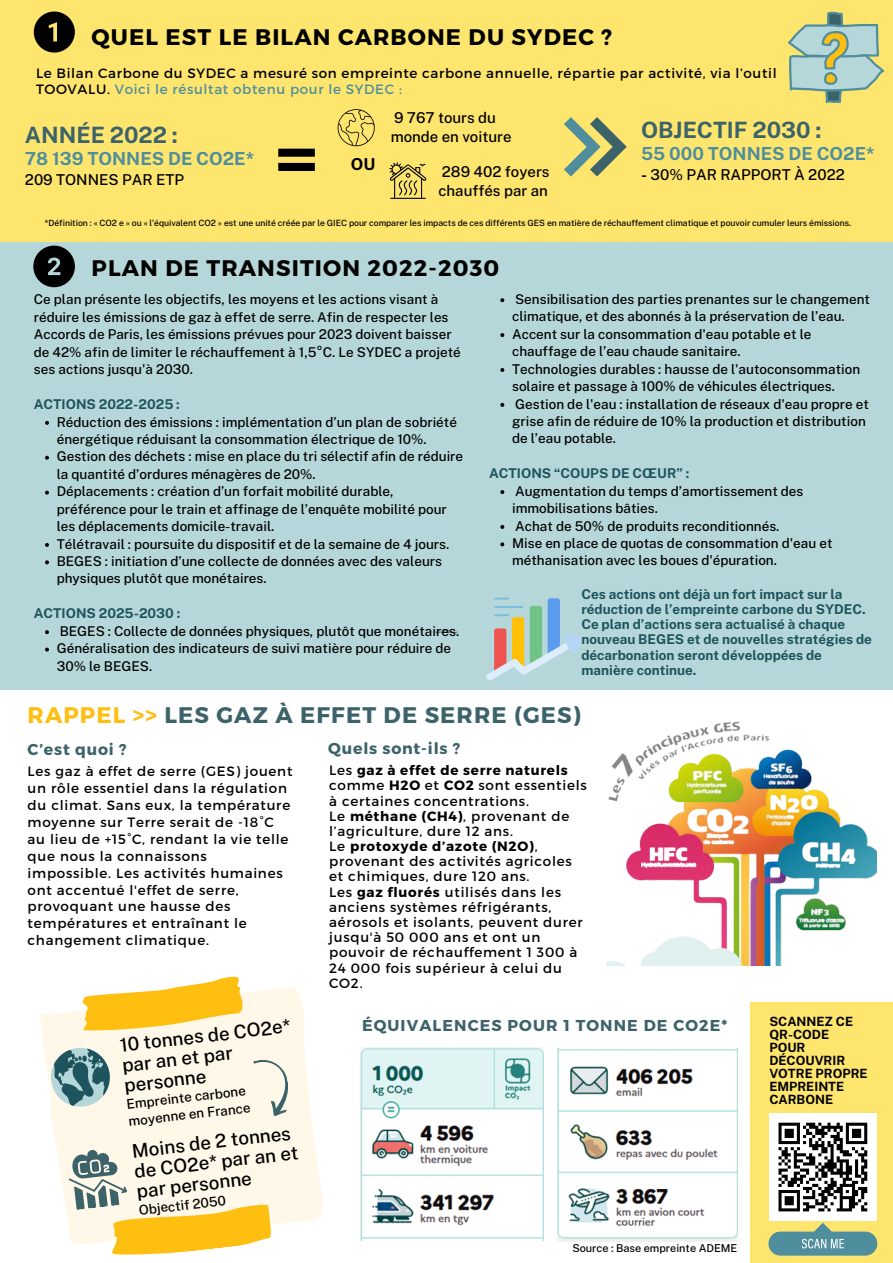
<style>
.page{position:relative;width:893px;height:1263px;background:#fff}
.page>*{position:absolute;margin:0;border:0;box-sizing:border-box;transform-origin:0 0}
.t1{font:700 75.45px "Open Sans";color:#000}
.t2{font:700 22.5px "Montserrat";letter-spacing:.05em;color:#000}
.t3{font:700 22.5px "Montserrat";letter-spacing:.05em;color:#3c626a}
.t4{font:700 22.5px "Public Sans";color:#3c626a}
.t5{font:500 18.83px/20.1px "Public Sans";color:#000}
.t6{font:700 18px "Public Sans";color:#4f8e9c}
.t7{font:700 16.5px "Public Sans";color:#000}
.t8{font:700 15.75px "Montserrat";letter-spacing:.07em;color:#3c626a}
.t9{font:700 15.75px "Montserrat";letter-spacing:.05em;color:#3c626a}
.t10{font:500 15px/19.1px "Public Sans";color:#000}
.t11{font:500 13.5px/17.4px "Public Sans";color:#000}
.t12{font:13.5px/15.1px "Montserrat";letter-spacing:.055em;color:#000}
.t13{font:700 13.5px/15.1px "Public Sans";color:#1d545d}
.t14{font:500 13.42px/17.2px "Public Sans";color:#000}
.t15{font:700 12.75px/12.9px "Public Sans";color:#000}
.t16{font:500 10.88px "Public Sans";color:#000}
.t17{font:500 8.62px "Public Sans";letter-spacing:-.005em;color:#000}
.t18{font:500 1.8px "Public Sans";letter-spacing:-.005em;color:#000}
.s1{color:#4f8e9c}
.s2{font-weight:700}
.s3{color:#febf10}
</style>
<div class="page">
<div style="left:0;top:228px;width:893px;height:462px;background:#b6d7d9"></div>
<div style="left:0;top:0;width:893px;height:241px;background:#fee56e"></div>
<div style="left:750px;top:1002px;width:143px;height:261px;background:#fee56e"></div>
<svg style="left:564px;top:117px;width:63px;height:60px"></svg>
<img style="left:360px;top:1048px;width:183px;height:193px">
<img style="left:557px;top:1048px;width:180px;height:193px">
<img style="left:606px;top:721px;width:270px;height:244px">
<svg style="left:39px;top:987px;width:284px;height:237px;fill:#fff8e9"></svg>
<svg style="left:77px;top:976px;width:169px;height:59px"></svg>
<svg style="left:66px;top:1146px;width:207px;height:109px;background:#f1e0ac"></svg>
<svg style="left:47px;top:1042px;width:68px;height:78px;background:#abbfbc"></svg>
<svg style="left:253px;top:1056px;width:40px;height:62px;background:#e9e7da"></svg>
<div style="left:769px;top:1113px;width:107px;height:107px;background:#fff"></div>
<svg style="left:778px;top:1122px;width:90px;height:90px"></svg>
<svg style="left:34px;top:12px;width:41px;height:41px"></svg>
<svg style="left:33px;top:246px;width:42px;height:41px"></svg>
<svg style="left:486px;top:598px;width:95px;height:83px"></svg>
<div style="left:768px;top:1231px;width:109px;height:24px;background:#4f8e9c;border-radius:12px"></div>
<svg style="left:801px;top:1239px;width:43px;height:9px"></svg>
<svg style="left:337px;top:109px;width:38px;height:37px"></svg>
<svg style="left:389px;top:162px;width:37px;height:37px"></svg>
<svg style="left:788px;top:12px;width:96px;height:91px"></svg>
<svg style="left:500px;top:298px;width:4px;height:4px"></svg>
<svg style="left:500px;top:333px;width:4px;height:4px"></svg>
<svg style="left:500px;top:368px;width:4px;height:4px"></svg>
<svg style="left:500px;top:403px;width:4px;height:4px"></svg>
<svg style="left:500px;top:490px;width:4px;height:4px"></svg>
<svg style="left:500px;top:525px;width:4px;height:4px"></svg>
<svg style="left:500px;top:542px;width:4px;height:4px"></svg>
<svg style="left:45px;top:421px;width:4px;height:4px"></svg>
<svg style="left:45px;top:456px;width:4px;height:4px"></svg>
<svg style="left:45px;top:491px;width:4px;height:4px"></svg>
<svg style="left:45px;top:543px;width:4px;height:4px"></svg>
<svg style="left:45px;top:560px;width:4px;height:4px"></svg>
<svg style="left:45px;top:630px;width:4px;height:4px"></svg>
<svg style="left:45px;top:648px;width:4px;height:3px"></svg>
<h2 class="t2" style="left:92px;top:22px;width:522px">QUEL EST LE BILAN CARBONE DU SYDEC ?</h2>
<p class="t12" style="left:36px;top:65px;width:742px;line-height:15.8px">Le Bilan Carbone du SYDEC a mesuré son empreinte carbone annuelle, répartie par activité, via l’outil<br>TOOVALU. <span class="s1">Voici le résultat obtenu pour le SYDEC :</span></p>
<h4 class="t4" style="left:25px;top:121px;width:154px">ANNÉE 2022 :</h4>
<h4 class="t6" style="left:25px;top:148px;width:231px">78 139 TONNES DE CO2E*</h4>
<h4 class="t10" style="left:25px;top:170px;width:161px">209 TONNES PAR ETP</h4>
<p class="t1" style="left:275px;top:106px;width:45px">=</p>
<p class="t7" style="left:351px;top:154px;width:26px">OU</p>
<p class="t10" style="left:391px;top:108px;width:122px">9 767 tours du monde en voiture</p>
<p class="t10" style="left:438px;top:162px;width:113px">289 402 foyers chauffés par an</p>
<h5 class="t4" style="left:641px;top:117px;width:182px">OBJECTIF 2030 :</h5>
<h5 class="t6" style="left:641px;top:143px;width:235px">55 000 TONNES DE CO2E*</h5>
<h5 class="t10" style="left:641px;top:165px;width:205px"><span class="s2">-</span> 30% PAR RAPPORT À 2022</h5>
<p class="t17" style="left:45px;top:218px;width:808px">*Définition : « CO2 e » ou « l’équivalent CO2 » est une unité créée par le GIEC pour comparer les impacts de ces différents GES en matière de réchauffement climatique et pouvoir cumuler leurs émissions.</p>
<h5 class="t2" style="left:92px;top:254px;width:409px">PLAN DE TRANSITION 2022-2030</h5>
<p class="t11" style="left:34px;top:291px;width:428px">Ce plan présente les objectifs, les moyens et les actions visant à réduire les émissions de gaz à effet de serre. Afin de respecter les Accords de Paris, les émissions prévues pour 2023 doivent baisser de 42% afin de limiter le réchauffement à 1,5°C. Le SYDEC a projeté ses actions jusqu'à 2030.</p>
<p class="t13" style="left:34px;top:397px;width:148px">ACTIONS 2022-2025 :</p>
<p class="t11" style="left:57px;top:413px;width:408px">Réduction des émissions : implémentation d’un plan de sobriété énergétique réduisant la consommation électrique de 10%.<br>Gestion des déchets : mise en place du tri sélectif afin de réduire la quantité d’ordures ménagères de 20%.<br>Déplacements : création d’un forfait mobilité durable, préférence pour le train et affinage de l’enquête mobilité pour les déplacements domicile-travail.<br>Télétravail : poursuite du dispositif et de la semaine de 4 jours.<br>BEGES : initiation d’une collecte de données avec des valeurs physiques plutôt que monétaires.</p>
<p class="t13" style="left:34px;top:606px;width:148px">ACTIONS 2025-2030 :</p>
<p class="t11" style="left:57px;top:622px;width:404px">BEGES : Collecte de données physiques, plutôt que monétaires.<br>Généralisation des indicateurs de suivi matière pour réduire de<br>30% le BEGES.</p>
<h5 class="t18" style="left:442px;top:629px;width:10px">SOURCE :</h5>
<h5 class="t18" style="left:436px;top:631px;width:23px">BASE EMPREINTE ADEME</h5>
<p class="t11" style="left:512px;top:290px;width:359px">Sensibilisation des parties prenantes sur le changement climatique, et des abonnés à la préservation de l’eau.<br>Accent sur la consommation d'eau potable et le chauffage de l’eau chaude sanitaire.<br>Technologies durables : hausse de l'autoconsommation solaire et passage à 100% de véhicules électriques.<br>Gestion de l'eau : installation de réseaux d'eau propre et grise afin de réduire de 10% la production et distribution de l’eau potable.</p>
<p class="t13" style="left:489px;top:466px;width:202px">ACTIONS “COUPS DE CŒUR” :</p>
<p class="t11" style="left:512px;top:482px;width:322px">Augmentation du temps d’amortissement des immobilisations bâties.<br>Achat de 50% de produits reconditionnés.<br>Mise en place de quotas de consommation d'eau et méthanisation avec les boues d'épuration.</p>
<p class="t13" style="left:581px;top:586px;width:292px">Ces actions ont déjà un fort impact sur la réduction de l’empreinte carbone du SYDEC.<br>Ce plan d’actions sera actualisé à chaque nouveau BEGES et de nouvelles stratégies de décarbonation seront développées de manière continue.</p>
<p class="t3" style="left:28px;top:700px;width:555px"><span class="s3">RAPPEL &gt;&gt;</span> LES GAZ À EFFET DE SERRE (GES)</p>
<p class="t8" style="left:28px;top:739px;width:100px">C’est quoi ?</p>
<h1 class="t9" style="left:328px;top:738px;width:134px">Quels sont-ils ?</h1>
<p class="t12" style="left:329px;top:762px;width:259px">Les <span class="s2">gaz à effet de serre naturels </span>comme <span class="s2">H2O</span> et <span class="s2">CO2</span> sont essentiels à certaines concentrations.</p>
<p class="t12" style="left:329px;top:808px;width:242px">Le <span class="s2">méthane (CH4)</span>, provenant de l’agriculture, dure 12 ans.</p>
<p class="t12" style="left:329px;top:838px;width:244px">Le <span class="s2">protoxyde d’azote (N2O)</span>, provenant des activités agricoles et chimiques, dure 120 ans.</p>
<h1 class="t12" style="left:329px;top:883px;width:255px">Les <span class="s2">gaz fluorés</span> utilisés dans les anciens systèmes réfrigérants, aérosols et isolants, peuvent durer jusqu'à 50 000 ans et ont un pouvoir de réchauffement 1 300 à<br>24 000 fois supérieur à celui du<br>CO2.</h1>
<p class="t12" style="left:28px;top:762px;width:266px;line-height:16.9px">Les gaz à effet de serre (GES) jouent un rôle essentiel dans la régulation du climat. Sans eux, la température moyenne sur Terre serait de -18°C au lieu de +15°C, rendant la vie telle que nous la connaissons impossible. Les activités humaines ont accentué l'effet de serre, provoquant une hausse des températures et entraînant le changement climatique.</p>
<h2 class="t5" style="left:119px;top:1036px;width:173px;rotate:-7deg">10 tonnes de CO2e*</h2>
<p class="t5" style="left:121px;top:1056px;width:113px;rotate:-7deg">par an et par personne</p>
<p class="t14" style="left:126px;top:1096px;width:124px;rotate:-7deg">Empreinte carbone moyenne en France</p>
<p class="t5" style="left:131px;top:1141px;width:167px;rotate:-7deg">Moins de 2 tonnes de CO2e* par an et par personne</p>
<p class="t14" style="left:138px;top:1202px;width:89px;rotate:-7deg">Objectif 2050</p>
<p class="t8" style="left:362px;top:1015px;width:367px">ÉQUIVALENCES POUR 1 TONNE DE CO2E*</p>
<p class="t16" style="left:572px;top:1242px;width:166px">Source : Base empreinte ADEME</p>
<p class="t15" style="left:769px;top:1015px;width:100px">SCANNEZ CE<br>QR-CODE<br>POUR<br>DÉCOUVRIR<br>VOTRE PROPRE<br>EMPREINTE<br>CARBONE</p>
</div>
